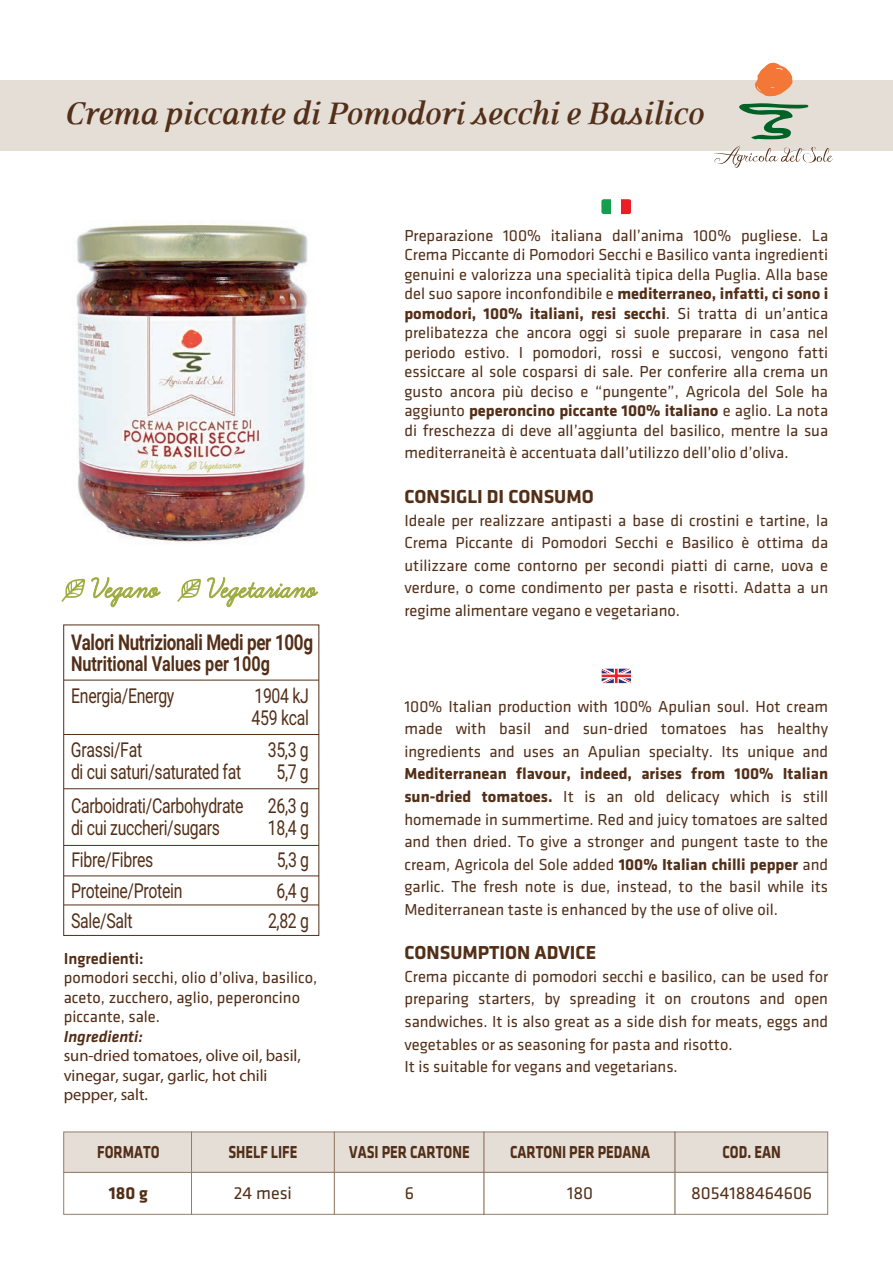
<style>
.page{position:relative;width:893px;height:1265px;background:#fff}
.page>*{position:absolute;margin:0;border:0;box-sizing:border-box;transform-origin:0 0}
.t1{font:italic 700 36px "Eidetic Neo";letter-spacing:-.01em;color:#532f18}
.t2{font:700 30.15px "Learning Curve";color:#9dab3f}
.t3{font:700 21.75px "Roboto";letter-spacing:-.02em;color:#532f18;scale:.78 1}
.t4{font:700 20.7px "Roboto";color:#532f18;scale:.78 1}
.t5{font:20.55px/33.5px "Roboto";letter-spacing:-.02em;color:#532f18;text-align:right;scale:.77 1}
.t6{font:700 19.5px "Klavika";color:#532f18}
.t7{font:700 18px "Klavika";color:#532f18;scale:.8 1}
.t8{font:18px "Klavika";color:#532f18}
.t9{font:700 18px "Klavika";color:#532f18}
.t10{font:16.5px/22.5px "Klavika";color:#532f18;text-align:justify}
.t11{font:16.5px/19.5px "Klavika";color:#512b13}
.t12{font:16.5px/19.5px "Myriad Pro";color:#512b13}
.t13{font:500 16.5px "Klavika";color:#512b13}
.t14{font:italic 500 16.5px "Klavika";color:#512b13}
.s1{font-weight:700}
</style>
<div class="page">
<svg style="left:601px;top:668px;width:30px;height:15px"></svg>
<div style="left:601px;top:199px;width:10px;height:15px;background:#169e4e"></div>
<div style="left:621px;top:199px;width:10px;height:15px;background:#eb1e25"></div>
<div style="left:0;top:80px;width:893px;height:70px;background:#e4ded7"></div>
<div style="left:64px;top:1132px;width:128px;height:41px;background:#e4ded7;border:1px solid #977d69"></div>
<div style="left:334px;top:1132px;width:150px;height:41px;background:#e4ded7;border:1px solid #977d69"></div>
<div style="left:334px;top:1172px;width:150px;height:42px;background:#fff;border:1px solid #977d69"></div>
<div style="left:484px;top:1132px;width:191px;height:41px;background:#e4ded7;border:1px solid #977d69"></div>
<div style="left:484px;top:1172px;width:191px;height:42px;background:#fff;border:1px solid #977d69"></div>
<div style="left:675px;top:1132px;width:153px;height:41px;background:#e4ded7;border:1px solid #977d69"></div>
<div style="left:675px;top:1172px;width:153px;height:42px;background:#fff;border:1px solid #977d69"></div>
<div style="left:191px;top:1132px;width:143px;height:41px;background:#e4ded7;border:1px solid #977d69"></div>
<div style="left:191px;top:1172px;width:143px;height:42px;background:#fff;border:1px solid #977d69"></div>
<svg style="left:739px;top:103px;width:69px;height:36px"></svg>
<svg style="left:755px;top:62px;width:38px;height:34px"></svg>
<svg style="left:713px;top:146px;width:120px;height:22px"></svg>
<img style="left:76px;top:224px;width:232px;height:320px">
<svg style="left:91px;top:577px;width:70px;height:30px"></svg>
<svg style="left:207px;top:577px;width:111px;height:30px"></svg>
<svg style="left:61px;top:579px;width:24px;height:23px"></svg>
<svg style="left:177px;top:579px;width:24px;height:23px"></svg>
<div style="left:63px;top:625px;width:256px;height:311px;border:1px solid #532f18"></div>
<hr style="left:64px;top:680px;width:255px;height:1px;background:#532f18">
<hr style="left:64px;top:734px;width:255px;height:1px;background:#532f18">
<hr style="left:64px;top:788px;width:255px;height:1px;background:#532f18">
<hr style="left:64px;top:845px;width:255px;height:1px;background:#532f18">
<hr style="left:64px;top:876px;width:255px;height:1px;background:#532f18">
<hr style="left:64px;top:905px;width:255px;height:1px;background:#532f18">
<h1 class="t1" style="left:65px;top:94px;width:641px">Crema piccante di Pomodori secchi e Basilico</h1>
<h2 class="t2" style="left:92px;top:572px;width:69px">Vegano</h2>
<h2 class="t2" style="left:208px;top:572px;width:110px">Vegetariano</h2>
<h3 class="t3" style="left:71px;top:627px;width:312px">Valori Nutrizionali Medi per 100g</h3>
<p class="t4" style="left:71px;top:649px;width:256px">Nutritional Values per 100g</p>
<p class="t5" style="left:71px;top:678px;width:136px">Energia/Energy</p>
<p class="t5" style="left:254px;top:678px;width:72px">1904 kJ</p>
<p class="t5" style="left:252px;top:701px;width:76px">459 kcal</p>
<p class="t5" style="left:71px;top:732px;width:94px">Grassi/Fat</p>
<p class="t5" style="left:268px;top:732px;width:55px">35,3 g</p>
<p class="t5" style="left:71px;top:754px;width:223px">di cui saturi/saturated fat</p>
<p class="t5" style="left:71px;top:754px;width:310px">5,7 g<br>Carboidrati/Carbohydrate 26,3 g</p>
<p class="t5" style="left:71px;top:810px;width:195px">di cui zuccheri/sugars</p>
<p class="t5" style="left:268px;top:810px;width:55px">18,4 g</p>
<p class="t5" style="left:72px;top:842px;width:108px">Fibre/Fibres</p>
<p class="t5" style="left:277px;top:842px;width:44px">5,3 g</p>
<p class="t5" style="left:71px;top:873px;width:146px">Proteine/Protein</p>
<p class="t5" style="left:277px;top:873px;width:44px">6,4 g</p>
<p class="t5" style="left:71px;top:903px;width:81px">Sale/Salt</p>
<p class="t5" style="left:268px;top:903px;width:55px">2,82 g</p>
<p class="t13" style="left:64px;top:949px;width:81px">Ingredienti:</p>
<p class="t11" style="left:64px;top:968px;width:255px">pomodori secchi, olio d’oliva, basilico, aceto, zucchero, aglio, peperoncino piccante, sale.</p>
<p class="t14" style="left:64px;top:1027px;width:81px">Ingredienti:</p>
<p class="t12" style="left:64px;top:1045px;width:239px">sun-dried tomatoes, olive oil, basil, vinegar, sugar, garlic, hot chili pepper, salt.</p>
<p class="t10" style="left:404px;top:226px;width:425px;line-height:19.5px">Preparazione 100% italiana dall’anima 100% pugliese. La Crema Piccante di Pomodori Secchi e Basilico vanta ingredienti genuini e valorizza una specialità tipica della Puglia. Alla base del suo sapore inconfondibile e <span class="s1">mediterraneo, infatti, ci sono i pomodori, 100% italiani, resi secchi</span>. Si tratta di un’antica prelibatezza che ancora oggi si suole preparare in casa nel periodo estivo. I pomodori, rossi e succosi, vengono fatti essiccare al sole cosparsi di sale. Per conferire alla crema un gusto ancora più deciso e “pungente”, Agricola del Sole ha aggiunto <span class="s1">peperoncino piccante 100% italiano</span> e aglio. La nota di freschezza di deve all’aggiunta del basilico, mentre la sua</p>
<p class="t10" style="left:404px;top:442px;width:386px">mediterraneità è accentuata dall’utilizzo dell’olio d’oliva.</p>
<p class="t6" style="left:404px;top:486px;width:191px">CONSIGLI DI CONSUMO</p>
<p class="t10" style="left:404px;top:509px;width:425px">Ideale per realizzare antipasti a base di crostini e tartine, la Crema Piccante di Pomodori Secchi e Basilico è ottima da utilizzare come contorno per secondi piatti di carne, uova e verdure, o come condimento per pasta e risotti. Adatta a un regime alimentare vegano e vegetariano.</p>
<p class="t10" style="left:404px;top:696px;width:425px">100% Italian production with 100% Apulian soul. Hot cream made with basil and sun-dried tomatoes has healthy ingredients and uses an Apulian specialty. Its unique and</p>
<p class="t10" style="left:404px;top:763px;width:425px"><span class="s1">Mediterranean flavour, indeed, arises from 100% Italian sun-dried tomatoes.</span> It is an old delicacy which is still homemade in summertime. Red and juicy tomatoes are salted and then dried. To give a stronger and pungent taste to the cream, Agricola del Sole added <span class="s1">100% Italian chilli pepper</span> and garlic. The fresh note is due, instead, to the basil while its Mediterranean taste is enhanced by the use of olive oil.</p>
<p class="t6" style="left:404px;top:942px;width:193px">CONSUMPTION ADVICE</p>
<p class="t10" style="left:404px;top:966px;width:425px;text-align:left">Crema piccante di pomodori secchi e basilico, can be used for preparing starters, by spreading it on croutons and open sandwiches. It is also great as a side dish for meats, eggs and vegetables or as seasoning for pasta and risotto.<br>It is suitable for vegans and vegetarians.</p>
<p class="t7" style="left:97px;top:1142px;width:79px">FORMATO</p>
<p class="t7" style="left:349px;top:1142px;width:152px">VASI PER CARTONE</p>
<p class="t7" style="left:510px;top:1142px;width:176px">CARTONI PER PEDANA</p>
<p class="t7" style="left:722px;top:1142px;width:74px">COD. EAN</p>
<p class="t9" style="left:109px;top:1183px;width:41px">180 g</p>
<p class="t8" style="left:405px;top:1183px;width:11px">6</p>
<p class="t8" style="left:567px;top:1183px;width:28px">180</p>
<p class="t8" style="left:691px;top:1183px;width:123px">8054188464606</p>
<p class="t7" style="left:228px;top:1142px;width:88px">SHELF LIFE</p>
<p class="t8" style="left:234px;top:1183px;width:60px">24 mesi</p>
</div>
